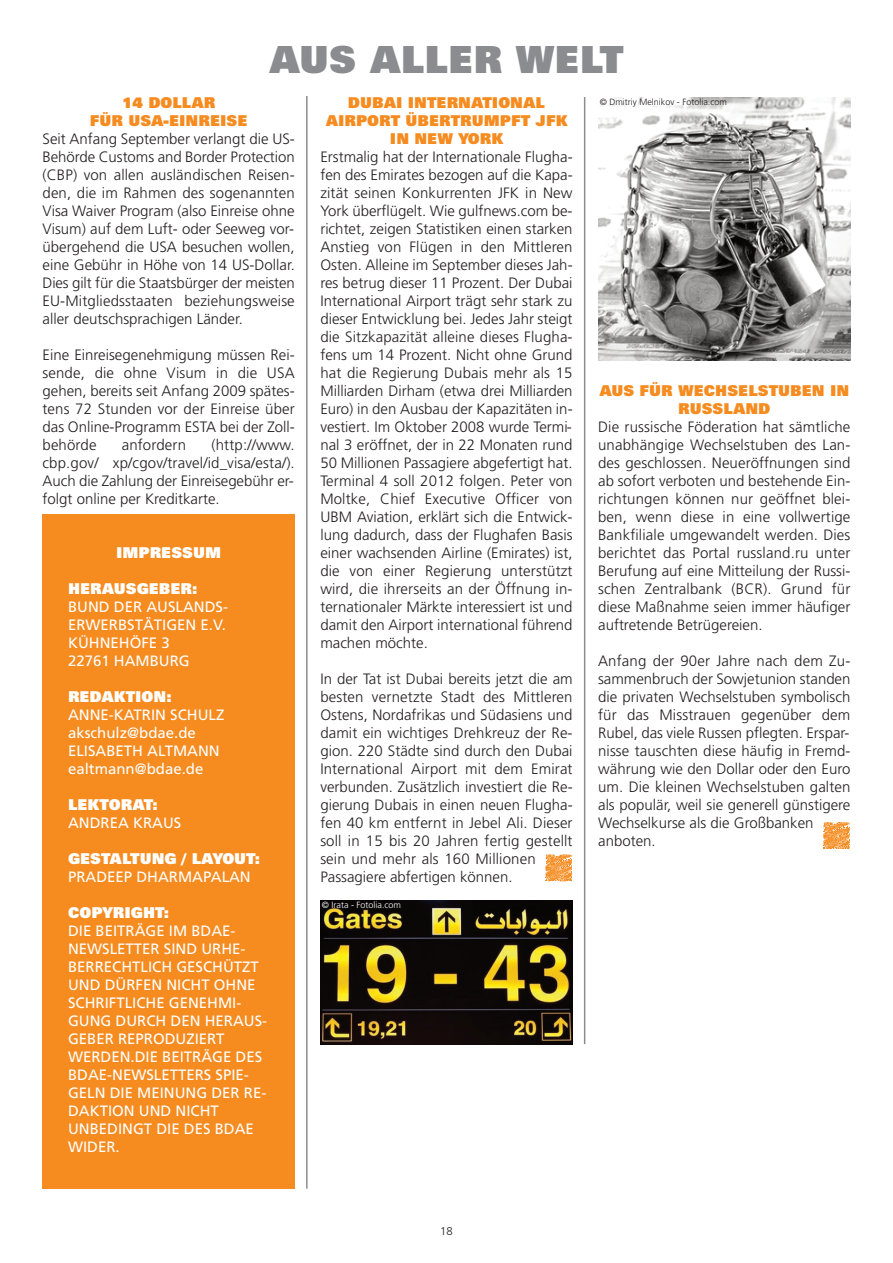
<style>
.page{position:relative;width:893px;height:1263px;background:#fff}
.page>*{position:absolute;margin:0;border:0;box-sizing:border-box;transform-origin:0 0}
.t1{font:900 37.5px "Zurich BT";color:#8a8c8f}
.t2{font:300 15px/18px "Frutiger";color:#231f20;text-align:justify}
.t3{font:15px/18px "Frutiger";color:#fff}
.t4{font:900 15px/18px "Zurich BT";color:#f68b1f;text-align:center}
.t5{font:900 15px "Zurich BT";color:#fff}
.t6{font:300 11.25px "Frutiger";color:#231f20}
.t7{font:300 9px "Frutiger";color:#231f20}
.t8{font:300 9px "Frutiger";color:#fff}
</style>
<div class="page">
<div style="left:43px;top:514px;width:252px;height:675px;background:#f68b1f"></div>
<hr style="left:306px;top:96px;width:2px;height:1093px;background:#8a8c8f">
<img style="left:320px;top:900px;width:253px;height:144px">
<svg style="left:545px;top:854px;width:27px;height:28px"></svg>
<svg style="left:823px;top:822px;width:27px;height:27px"></svg>
<img style="left:598px;top:97px;width:252px;height:263px">
<hr style="left:584px;top:97px;width:1px;height:947px;background:#8a8c8f">
<h1 class="t1" style="left:269px;top:38px;width:356px">AUS ALLER WELT</h1>
<p class="t4" style="left:90px;top:94px;width:159px">14 DOLLAR<br>FÜR USA-EINREISE</p>
<p class="t2" style="left:43px;top:130px;width:254px">Seit Anfang September verlangt die US-Behörde Customs and Border Protection (CBP) von allen ausländischen Reisen&shy;den, die im Rahmen des sogenannten Visa Waiver Program (also Einreise ohne Visum) auf dem Luft- oder Seeweg vor&shy;übergehend die USA besuchen wollen, eine Gebühr in Höhe von 14 US-Dollar.<br>Dies gilt für die Staatsbürger der meisten EU-Mitgliedsstaaten beziehungsweise aller deutschsprachigen Länder.</p>
<p class="t2" style="left:43px;top:346px;width:254px">Eine Einreisegenehmigung müssen Rei&shy;sende, die ohne Visum in die USA gehen, bereits seit Anfang 2009 spätes&shy;tens 72 Stunden vor der Einreise über das Online-Programm ESTA bei der Zoll&shy;behörde</p>
<p class="t2" style="left:122px;top:436px;width:66px">anfordern</p>
<p class="t2" style="left:43px;top:436px;width:254px;text-indent:169px">(http://www. cbp.gov/ xp/cgov/travel/id_visa/esta/).<br>Auch die Zahlung der Einreisegebühr er&shy;folgt online per Kreditkarte.</p>
<p class="t5" style="left:116px;top:544px;width:107px">IMPRESSUM</p>
<p class="t5" style="left:68px;top:580px;width:131px">HERAUSGEBER:</p>
<p class="t3" style="left:68px;top:598px;width:161px">BUND DER AUSLANDS-<br>ERWERBSTÄTIGEN E.V.<br>KÜHNEHÖFE 3<br>22761 HAMBURG</p>
<p class="t5" style="left:68px;top:688px;width:105px">REDAKTION:</p>
<p class="t3" style="left:68px;top:706px;width:158px">ANNE-KATRIN SCHULZ akschulz@bdae.de<br>ELISABETH ALTMANN ealtmann@bdae.de</p>
<p class="t5" style="left:68px;top:796px;width:91px">LEKTORAT:</p>
<p class="t3" style="left:68px;top:814px;width:115px">ANDREA KRAUS</p>
<p class="t5" style="left:68px;top:850px;width:194px">GESTALTUNG / LAYOUT:</p>
<p class="t3" style="left:68px;top:868px;width:184px">PRADEEP DHARMAPALAN</p>
<p class="t5" style="left:68px;top:904px;width:102px">COPYRIGHT:</p>
<p class="t3" style="left:68px;top:922px;width:201px">DIE BEITRÄGE IM BDAE-<br>NEWSLETTER SIND URHE-<br>BERRECHTLICH GESCHÜTZT<br>UND DÜRFEN NICHT OHNE<br>SCHRIFTLICHE GENEHMI-<br>GUNG DURCH DEN HERAUS-<br>GEBER REPRODUZIERT<br>WERDEN.DIE BEITRÄGE DES<br>BDAE-NEWSLETTERS SPIE-<br>GELN DIE MEINUNG DER RE-<br>DAKTION UND NICHT<br>UNBEDINGT DIE DES BDAE<br>WIDER.</p>
<p class="t4" style="left:326px;top:94px;width:243px">DUBAI INTERNATIONAL<br>AIRPORT ÜBERTRUMPFT JFK<br>IN NEW YORK</p>
<p class="t2" style="left:320px;top:148px;width:254px">Erstmalig hat der Internationale Flugha&shy;fen des Emirates bezogen auf die Kapa&shy;zität seinen Konkurrenten JFK in New York überflügelt. Wie gulfnews.com be&shy;richtet, zeigen Statistiken einen starken Anstieg von Flügen in den Mittleren Osten. Alleine im September dieses Jah&shy;res betrug dieser 11 Prozent. Der Dubai International Airport trägt sehr stark zu dieser Entwicklung bei. Jedes Jahr steigt die Sitzkapazität alleine dieses Flugha&shy;fens um 14 Prozent. Nicht ohne Grund hat die Regierung Dubais mehr als 15<br>Milliarden Dirham (etwa drei Milliarden Euro) in den Ausbau der Kapazitäten in&shy;vestiert. Im Oktober 2008 wurde Termi&shy;nal 3 eröffnet, der in 22 Monaten rund 50 Millionen Passagiere abgefertigt hat.<br>Terminal 4 soll 2012 folgen. Peter von Moltke, Chief Executive Officer von UBM Aviation, erklärt sich die Entwick&shy;lung dadurch, dass der Flughafen Basis einer wachsenden Airline (Emirates) ist, die von einer Regierung unterstützt wird, die ihrerseits an der Öffnung in&shy;ternationaler Märkte interessiert ist und damit den Airport international führend machen möchte.</p>
<p class="t2" style="left:320px;top:670px;width:254px;text-align:left">In der Tat ist Dubai bereits jetzt die am besten vernetzte Stadt des Mittleren Ostens, Nordafrikas und Südasiens und damit ein wichtiges Drehkreuz der Re&shy;gion. 220 Städte sind durch den Dubai International Airport mit dem Emirat verbunden. Zusätzlich investiert die Re&shy;gierung Dubais in einen neuen Flugha&shy;fen 40 km entfernt in Jebel Ali. Dieser soll in 15 bis 20 Jahren fertig gestellt sein und mehr als 160 Millionen Passagiere abfertigen können.</p>
<p class="t8" style="left:322px;top:900px;width:81px">© Irata - Fotolia.com</p>
<p class="t7" style="left:600px;top:97px;width:129px">© Dmitriy Melnikov - Fotolia.com</p>
<p class="t4" style="left:599px;top:382px;width:251px">AUS FÜR WECHSELSTUBEN IN<br>RUSSLAND</p>
<p class="t2" style="left:598px;top:418px;width:254px">Die russische Föderation hat sämtliche unabhängige Wechselstuben des Lan&shy;des geschlossen. Neueröffnungen sind ab sofort verboten und bestehende Ein&shy;richtungen können nur geöffnet blei&shy;ben, wenn diese in eine vollwertige Bankfiliale umgewandelt werden. Dies berichtet das Portal russland.ru unter Berufung auf eine Mitteilung der Russi&shy;schen Zentralbank (BCR). Grund für diese Maßnahme seien immer häufiger auftretende Betrügereien.</p>
<p class="t2" style="left:598px;top:652px;width:254px;text-align:left">Anfang der 90er Jahre nach dem Zu&shy;sammenbruch der Sowjetunion standen die privaten Wechselstuben symbolisch für das Misstrauen gegenüber dem Rubel, das viele Russen pflegten. Erspar&shy;nisse tauschten diese häufig in Fremd&shy;währung wie den Dollar oder den Euro um. Die kleinen Wechselstuben galten als populär, weil sie generell günstigere Wechselkurse als die Großbanken anboten.</p>
<p class="t6" style="left:440px;top:1224px;width:14px">18</p>
</div>
